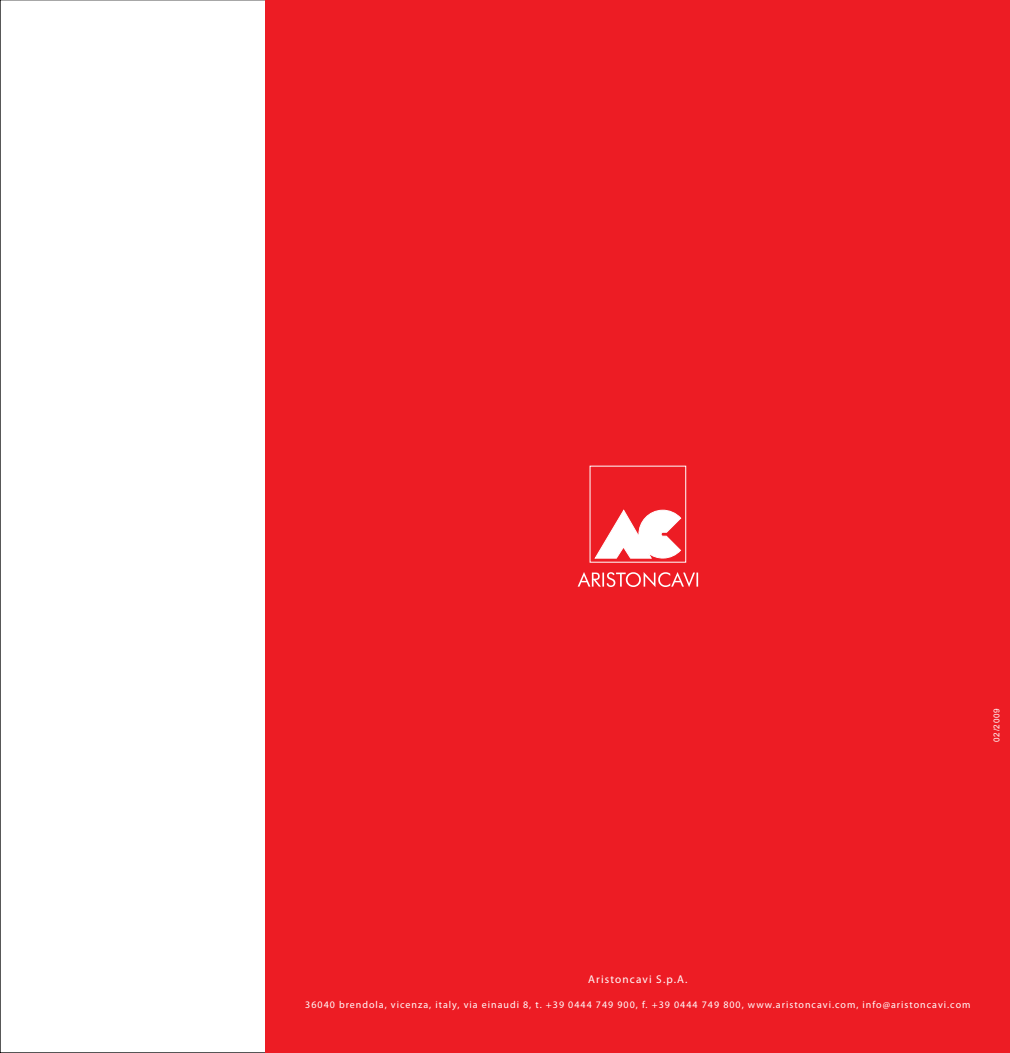
<style>
.page{position:relative;width:1010px;height:1053px;background:#fff}
.page>*{position:absolute;margin:0;border:0;box-sizing:border-box;transform-origin:0 0}
.t1{font:11.25px "Myriad Pro";letter-spacing:.1em;color:#fff}
.t2{font:10px "Myriad Pro";letter-spacing:.1em;color:#fff}
.t3{font:8.12px "Arial";letter-spacing:.075em;color:#fff}
</style>
<div class="page">
<div style="left:266px;top:0;width:744px;height:1052px;background:#ed1c24"></div>
<svg style="left:578px;top:465px;width:120px;height:122px"></svg>
<p class="t3" style="left:991px;top:741px;width:35px;rotate:-90deg">02/2009</p>
<p class="t1" style="left:588px;top:971px;width:101px">Aristoncavi S.p.A.</p>
<p class="t2" style="left:305px;top:998px;width:667px">36040 brendola, vicenza, italy, via einaudi 8, t. +39 0444 749 900, f. +39 0444 749 800, www.aristoncavi.com, info@aristoncavi.com</p>
</div>
